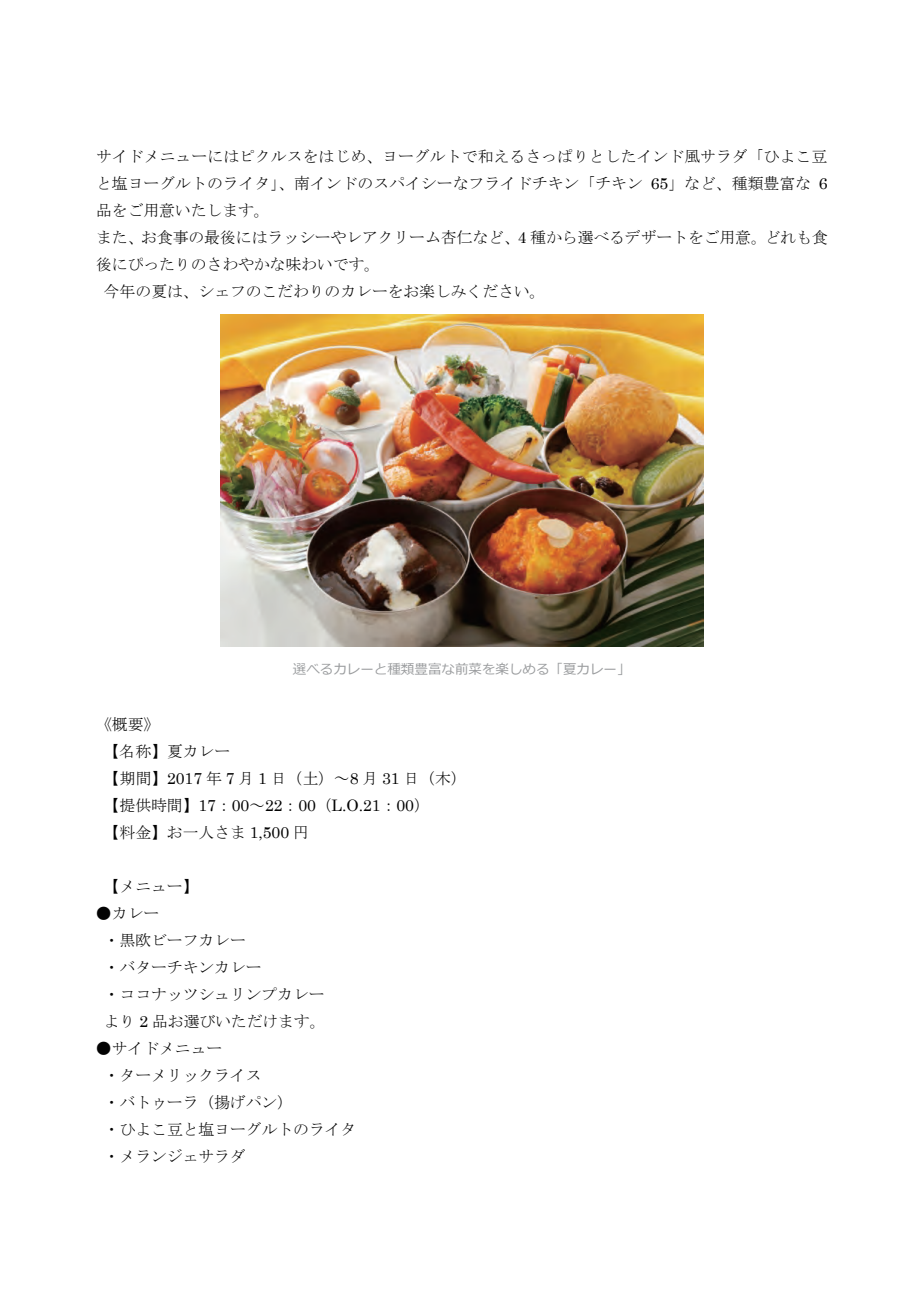
<style>
.page{position:relative;width:919px;height:1289px;background:#fff}
.page>*{position:absolute;margin:0;border:0;box-sizing:border-box;transform-origin:0 0}
.t1{font:15.9px/27px "MS Mincho";color:#030303}
.t2{font:15.9px "Century";color:#030303}
.t3{font:13.5px "Meiryo";color:#9b9d9f}
.s1{font-family:"Century"}
.s2{font-family:"MS Mincho"}
</style>
<div class="page">
<img style="left:220px;top:314px;width:483px;height:333px">
<p class="t1" style="left:96px;top:143px;width:732px">サイドメニューにはピクルスをはじめ、ヨーグルトで和えるさっぱりとしたインド風サラダ「ひよこ豆</p>
<p class="t1" style="left:96px;top:170px;width:733px">と塩ヨーグルトのライタ」、南インドのスパイシーなフライドチキン「チキン <span class="s1">65</span>」など、種類豊富な <span class="s1">6</span></p>
<p class="t1" style="left:96px;top:197px;width:175px">品をご用意いたします。</p>
<p class="t1" style="left:96px;top:224px;width:733px">また、お食事の最後にはラッシーやレアクリーム杏仁など、<span class="s1">4</span> 種から選べるデザートをご用意。どれも食</p>
<p class="t1" style="left:96px;top:251px;width:285px">後にぴったりのさわやかな味わいです。</p>
<p class="t1" style="left:104px;top:278px;width:443px">今年の夏は、シェフのこだわりのカレーをお楽しみください。</p>
<p class="t3" style="left:293px;top:660px;width:339px">選べるカレーと種類豊富な前菜を楽しめる「夏カレー」</p>
<p class="t1" style="left:104px;top:710px;width:364px;text-indent:-8px">《概要》<br>【名称】夏カレー<br>【期間】<span class="s1">2017</span> 年 <span class="s1">7</span> 月 <span class="s1">1</span> 日（土）～<span class="s1">8</span> 月 <span class="s1">31</span> 日（木）</p>
<p class="t2" style="left:104px;top:791px;width:327px"><span class="s2">【提供時間】</span>17<span class="s2">：</span>00<span class="s2">～</span>22<span class="s2">：</span>00<span class="s2">（</span>L.O.21<span class="s2">：</span>00<span class="s2">）</span></p>
<p class="t1" style="left:104px;top:818px;width:207px">【料金】お一人さま <span class="s1">1,500</span> 円</p>
<p class="t1" style="left:104px;top:872px;width:96px">【メニュー】</p>
<p class="t1" style="left:104px;top:899px;width:223px;text-indent:-8px">●カレー<br>・黒欧ビーフカレー<br>・バターチキンカレー<br>・ココナッツシュリンプカレーより <span class="s1">2</span> 品お選びいただけます。</p>
<p class="t1" style="left:104px;top:1034px;width:254px;text-indent:-8px">●サイドメニュー<br>・ターメリックライス<br>・バトゥーラ（揚げパン）<br>・ひよこ豆と塩ヨーグルトのライタ・メランジェサラダ</p>
</div>
